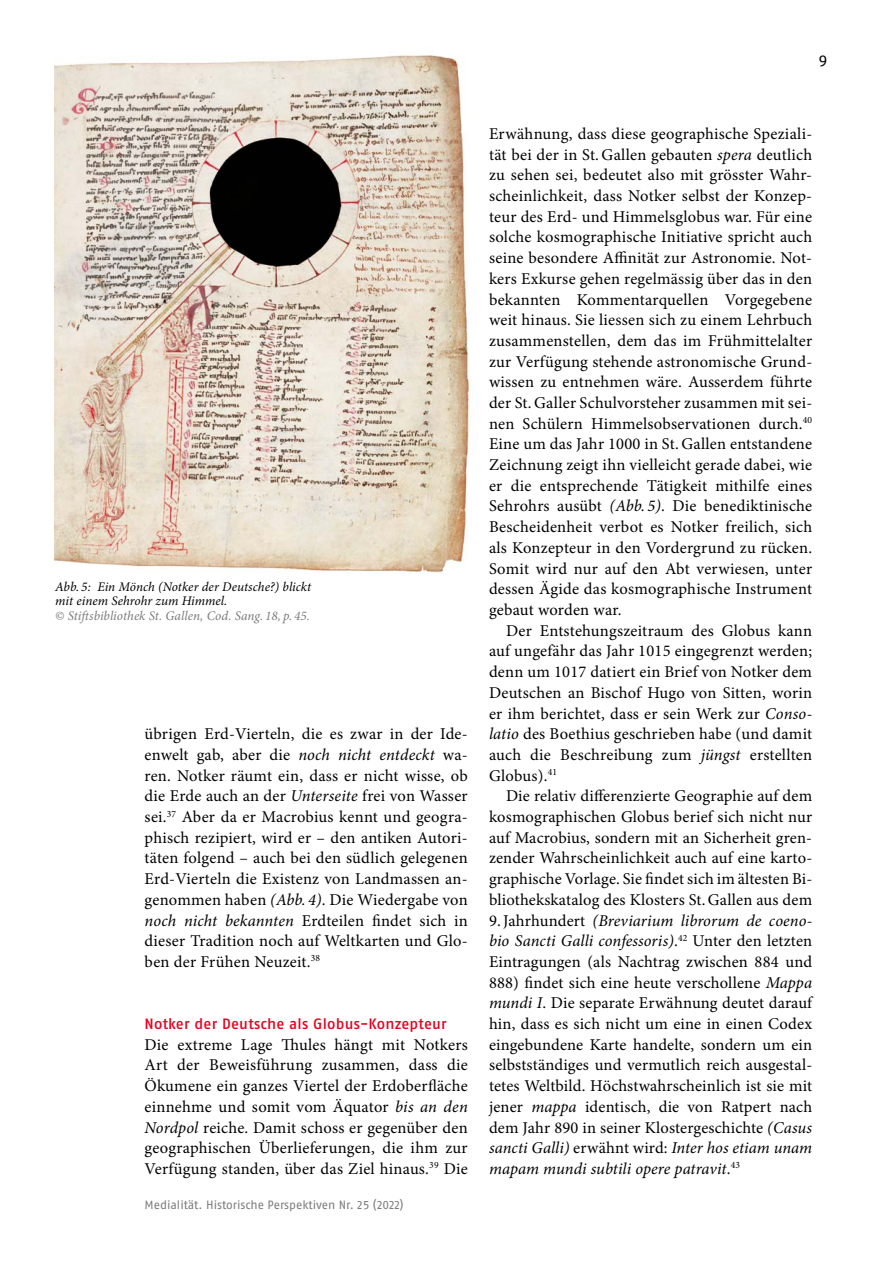
<style>
.page{position:relative;width:893px;height:1263px;background:#fff}
.page>*{position:absolute;margin:0;border:0;box-sizing:border-box;transform-origin:0 0}
.t1{font:16.5px/20.7px "Minion Pro";letter-spacing:.01em;color:#000;text-align:justify}
.t2{font:15.75px "Fago No Regular LF";color:#000}
.t3{font:15px "Fago No Med Lf";letter-spacing:.015em;color:#e40521}
.t4{font:italic 13.2px/14.7px "Minion Pro";color:#000}
.t5{font:italic 13.2px "Minion Pro";color:#7c7b7b}
.t6{font:12px "Fago No Regular LF Roman 3";color:#7c7b7b}
.s1{font-size:13.35px}
.s2{font-style:italic}
</style>
<div class="page">
<img style="left:54px;top:54px;width:416px;height:519px">
<p class="t2" style="left:819px;top:52px;width:11px">9</p>
<p class="t4" style="left:55px;top:579px;width:258px"><span class="s1">Abb. 5:</span> Ein Mönch (Notker der Deutsche?) blickt mit einem Sehrohr zum Himmel.</p>
<p class="t5" style="left:55px;top:607px;width:256px">© Stiftsbibliothek St. Gallen, Cod. Sang. 18, p. 45.</p>
<p class="t1" style="left:145px;top:724px;width:325px">übrigen Erd-Vierteln, die es zwar in der Ide&shy;enwelt gab, aber die <span class="s2">noch nicht entdeckt</span> wa&shy;ren. Notker räumt ein, dass er nicht wisse, ob die Erde auch an der <span class="s2">Unterseite</span> frei von Wasser sei.<sup>37</sup> Aber da er Macrobius kennt und geogra&shy;phisch rezipiert, wird er – den antiken Autori&shy;täten folgend – auch bei den südlich gelegenen Erd-Vierteln die Existenz von Landmassen an&shy;genommen haben <span class="s2">(Abb. 4)</span>. Die Wiedergabe von <span class="s2">noch nicht bekannten</span> Erdteilen findet sich in dieser Tradition noch auf Weltkarten und Glo&shy;ben der Frühen Neuzeit.<sup>38</sup></p>
<p class="t3" style="left:145px;top:1015px;width:304px">Notker der Deutsche als Globus-Konzepteur</p>
<p class="t1" style="left:145px;top:1034px;width:325px">Die extreme Lage Thules hängt mit Notkers Art der Beweisführung zusammen, dass die Ökumene ein ganzes Viertel der Erdoberfläche einnehme und somit vom Äquator <span class="s2">bis an den Nordpol</span> reiche. Damit schoss er gegenüber den geographischen Überlieferungen, die ihm zur Verfügung standen, über das Ziel hinaus.<sup>39</sup> Die</p>
<p class="t6" style="left:145px;top:1198px;width:260px">Medialität. Historische Perspektiven Nr. 25 (2022)</p>
<p class="t1" style="left:489px;top:123px;width:325px">Erwähnung, dass diese geographische Speziali&shy;tät bei der in St. Gallen gebauten <span class="s2">spera</span> deutlich zu sehen sei, bedeutet also mit grösster Wahr&shy;scheinlichkeit, dass Notker selbst der Konzep&shy;teur des Erd- und Himmelsglobus war. Für eine solche kosmographische Initiative spricht auch seine besondere Affinität zur Astronomie. Not&shy;kers Exkurse gehen regelmässig über das in den bekannten Kommentarquellen Vorgegebene weit hinaus. Sie liessen sich zu einem Lehrbuch zusammenstellen, dem das im Frühmittelalter zur Verfügung stehende astronomische Grund&shy;wissen zu entnehmen wäre. Ausserdem führte der St. Galler Schulvorsteher zusammen mit sei&shy;nen Schülern Himmelsobservationen durch.<sup>40<br></sup>Eine um das Jahr 1000 in St. Gallen entstandene Zeichnung zeigt ihn vielleicht gerade dabei, wie er die entsprechende Tätigkeit mithilfe eines Sehrohrs ausübt <span class="s2">(Abb. 5)</span>. Die benediktinische Bescheidenheit verbot es Notker freilich, sich als Konzepteur in den Vordergrund zu rücken.<br>Somit wird nur auf den Abt verwiesen, unter dessen Ägide das kosmographische Instrument gebaut worden war.</p>
<p class="t1" style="left:489px;top:620px;width:325px;text-indent:17px">Der Entstehungszeitraum des Globus kann auf ungefähr das Jahr 1015 eingegrenzt werden; denn um 1017 datiert ein Brief von Notker dem Deutschen an Bischof Hugo von Sitten, worin er ihm berichtet, dass er sein Werk zur <span class="s2">Conso&shy;latio</span> des Boethius geschrieben habe (und damit auch die Beschreibung zum <span class="s2">jüngst</span> erstellten Globus).<sup>41</sup></p>
<p class="t1" style="left:489px;top:786px;width:325px;text-indent:17px">Die relativ differenzierte Geographie auf dem kosmographischen Globus berief sich nicht nur auf Macrobius, sondern mit an Sicherheit gren&shy;zender Wahrscheinlichkeit auch auf eine karto&shy;graphische Vorlage. Sie findet sich im ältesten Bi&shy;bliothekskatalog des Klosters St. Gallen aus dem 9.Jahrhundert <span class="s2">(Breviarium librorum de coeno&shy;bio Sancti Galli confessoris)</span>.<sup>42</sup> Unter den letzten Eintragungen (als Nachtrag zwischen 884 und 888) findet sich eine heute verschollene <span class="s2">Mappa mundi I</span>. Die separate Erwähnung deutet darauf hin, dass es sich nicht um eine in einen Codex eingebundene Karte handelte, sondern um ein selbstständiges und vermutlich reich ausgestal&shy;tetes Weltbild. Höchstwahrscheinlich ist sie mit jener <span class="s2">mappa</span> identisch, die von Ratpert nach dem Jahr 890 in seiner Klostergeschichte <span class="s2">(Casus sancti Galli)</span> erwähnt wird: <span class="s2">Inter hos etiam unam mapam mundi subtili opere patravit</span>.<sup>43</sup></p>
</div>
